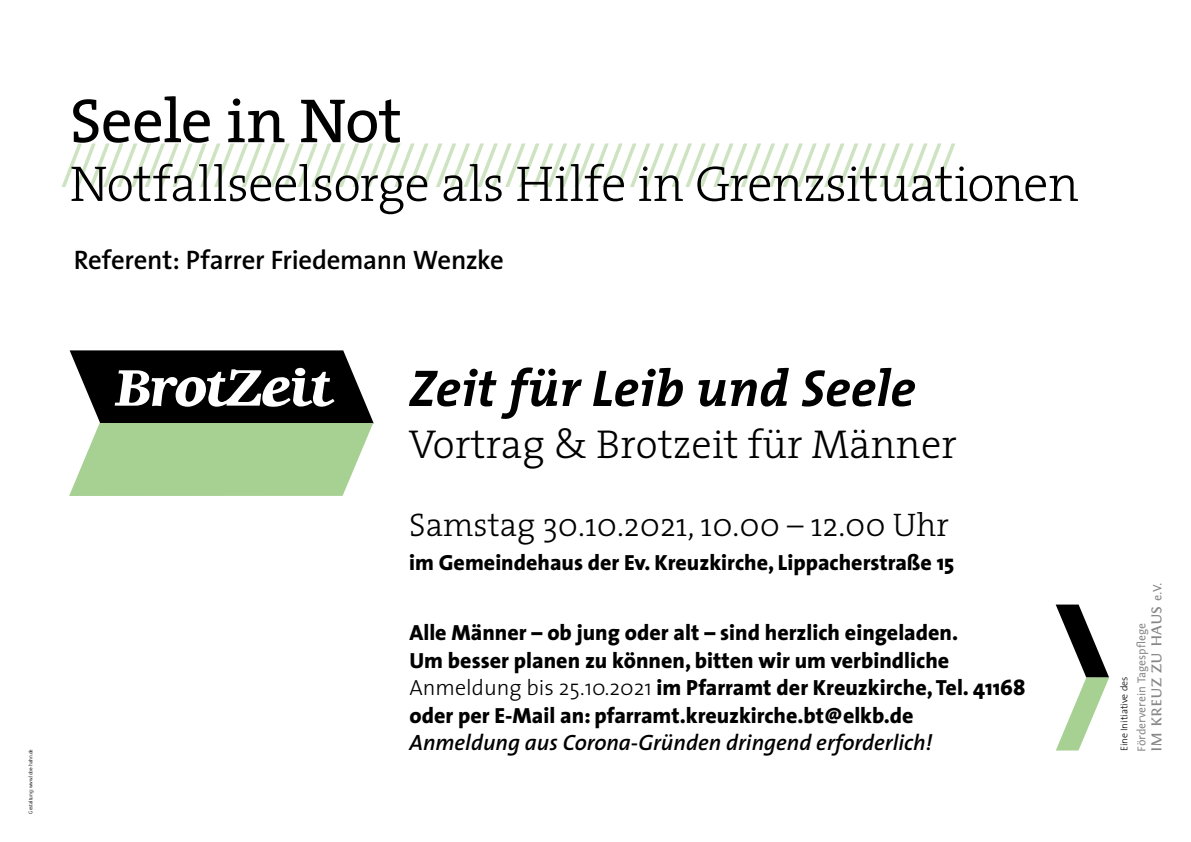
<style>
.page{position:relative;width:1191px;height:842px;background:#fff}
.page>*{position:absolute;margin:0;border:0;box-sizing:border-box;transform-origin:0 0}
.t1{font:300 64.5px "The Serif";color:#cde3c1}
.t2{font:62.8px "The Serif";letter-spacing:-.01em;color:#000}
.t3{font:italic 700 52.1px "The Mix";letter-spacing:.005em;color:#000}
.t4{font:300 50.6px "The Serif";letter-spacing:-.01em;color:#000}
.t5{font:300 40.5px "The Serif";letter-spacing:.005em;color:#000}
.t6{font:300 32.8px "The Serif";color:#000}
.t7{font:600 26.9px "The Sans";letter-spacing:-.01em;color:#000}
.t8{font:italic 600 22.3px "The Sans";color:#000}
.t9{font:800 22px/27.5px "The Sans";color:#000}
.t10{font:18.5px "Fontin Small Caps";color:#868786}
.t11{font:11.9px "Fontin Sans";color:#868786}
.t12{font:300 9.9px "The Sans";color:#000}
.t13{font:5.5px "Quay Sans";color:#000}
.s1{font-weight:300}
.s2{font-family:"Fontin Sans";font-size:12.6px}
</style>
<div class="page">
<svg style="left:69px;top:350px;width:305px;height:146px"></svg>
<svg style="left:1055px;top:604px;width:54px;height:146px"></svg>
<h2 class="t2" style="left:70px;top:69px;width:334px">Seele in Not</h2>
<h3 class="t4" style="left:70px;top:142px;width:1010px">Notfallseelsorge als Hilfe in Grenzsituationen</h3>
<h1 class="t1" style="left:58px;top:112px;width:901px">////////////////////////////////////////////////////////////////</h1>
<p class="t7" style="left:74px;top:238px;width:431px">Referent: Pfarrer Friedemann Wenzke</p>
<p class="t13" style="left:28px;top:814px;width:66px;rotate:-90deg">Gestaltung: www.lobe-hahn.de</p>
<h3 class="t3" style="left:409px;top:345px;width:508px">Zeit für Leib und Seele</h3>
<h3 class="t5" style="left:409px;top:411px;width:549px">Vortrag &amp; Brotzeit für Männer</h3>
<h3 class="t6" style="left:409px;top:498px;width:541px">Samstag 30.10.2021, 10.00 – 12.00 Uhr</h3>
<p class="t9" style="left:409px;top:548px;width:547px">im Gemeindehaus der Ev. Kreuzkirche, Lippacherstraße 15</p>
<p class="t9" style="left:409px;top:619px;width:617px">Alle Männer – ob jung oder alt – sind herzlich eingeladen.<br>Um besser planen zu können, bitten wir um verbindliche <span class="s1">Anmeldung bis 25.10.2021</span> im Pfarramt der Kreuzkirche, Tel. 41168 oder per E-Mail an: pfarramt.kreuzkirche.bt@elkb.de</p>
<p class="t8" style="left:409px;top:724px;width:524px">Anmeldung aus Corona-Gründen dringend erforderlich!</p>
<p class="t12" style="left:1115px;top:751px;width:76px;rotate:-90deg">Eine Initiative des</p>
<p class="t10" style="left:1145px;top:752px;width:171px;rotate:-90deg">im kreuz zu haus <span class="s2">e.V.</span></p>
<p class="t11" style="left:1135px;top:752px;width:130px;rotate:-90deg">Förderverein Tagespflege</p>
</div>
